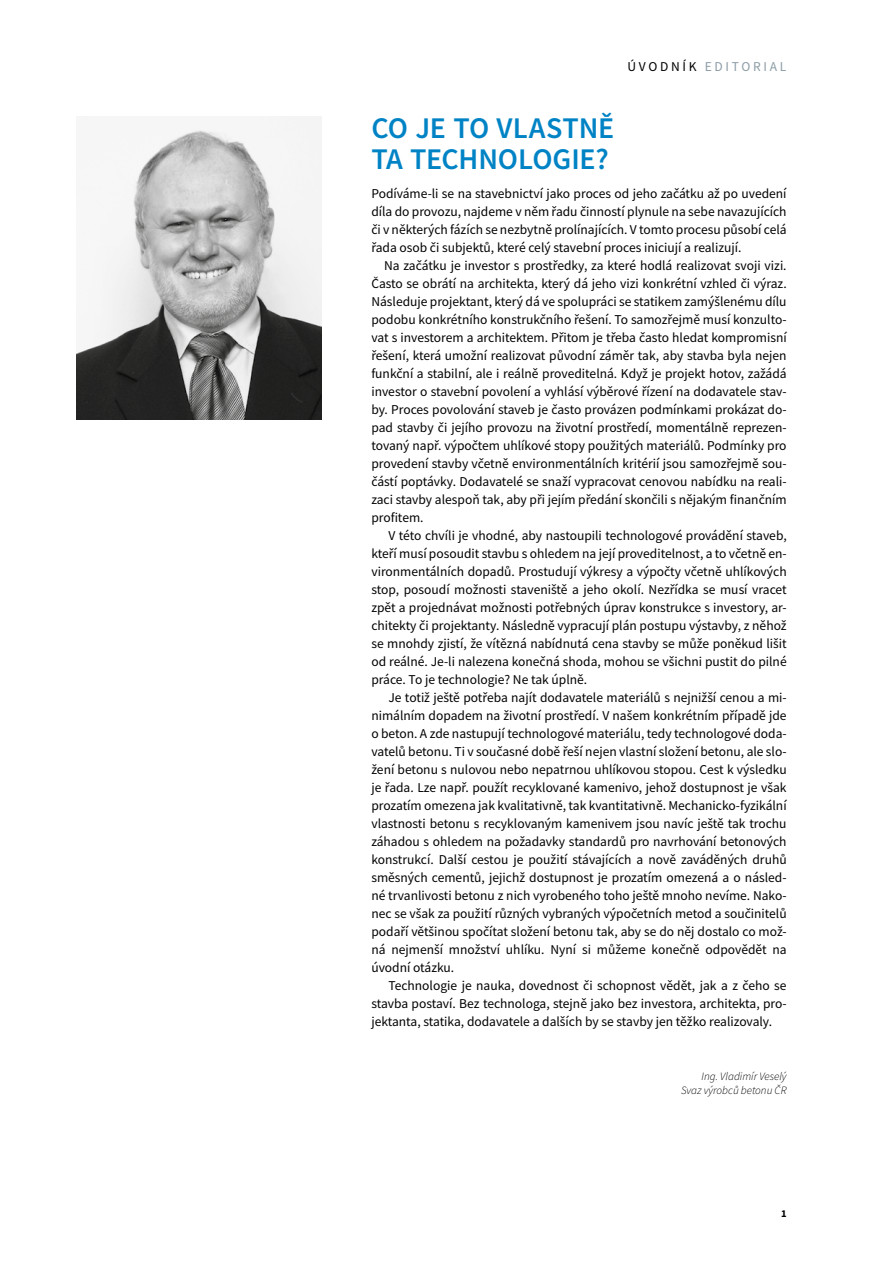
<style>
.page{position:relative;width:893px;height:1263px;background:#fff}
.page>*{position:absolute;margin:0;border:0;box-sizing:border-box;transform-origin:0 0}
.t1{font:600 30px/31.5px "Source Sans Pro";letter-spacing:-.005em;color:#0083c5}
.t2{font:13.5px/18px "Source Sans Pro";color:#000;text-align:justify}
.t3{font:13.5px "Source Sans Pro";letter-spacing:.2em;color:#8c9da6}
.t4{font:italic 300 11.25px/13.5px "Source Sans Pro";color:#000;text-align:right}
.t5{font:700 10.5px "Source Sans Pro";color:#000}
.s1{color:#000}
</style>
<div class="page">
<img style="left:77px;top:117px;width:245px;height:302px">
<p class="t3" style="left:628px;top:58px;width:160px"><span class="s1">ÚVODNÍK</span> EDITORIAL</p>
<h1 class="t1" style="left:371px;top:112px;width:244px">CO JE TO VLASTNĚ<br>TA TECHNOLOGIE?</h1>
<p class="t2" style="left:371px;top:184px;width:417px">Podíváme-li se na stavebnictví jako proces od jeho začátku až po uvedení díla do provozu, najdeme v něm řadu činností plynule na sebe navazujících či v některých fázích se nezbytně prolínajících. V tomto procesu působí celá řada osob či subjektů, které celý stavební proces iniciují a realizují.</p>
<p class="t2" style="left:371px;top:256px;width:417px;text-indent:13px">Na začátku je investor s prostředky, za které hodlá realizovat svoji vizi.<br>Často se obrátí na architekta, který dá jeho vizi konkrétní vzhled či výraz.<br>Následuje projektant, který dá ve spolupráci se statikem zamýšlenému dílu podobu konkrétního konstrukčního řešení. To samozřejmě musí konzulto&shy;vat s investorem a architektem. Přitom je třeba často hledat kompromisní řešení, která umožní realizovat původní záměr tak, aby stavba byla nejen funkční a stabilní, ale i reálně proveditelná. Když je projekt hotov, zažádá investor o stavební povolení a vyhlásí výběrové řízení na dodavatele stav&shy;by. Proces povolování staveb je často provázen podmínkami prokázat do&shy;pad stavby či jejího provozu na životní prostředí, momentálně reprezen&shy;tovaný např. výpočtem uhlíkové stopy použitých materiálů. Podmínky pro provedení stavby včetně environmentálních kritérií jsou samozřejmě sou&shy;částí poptávky. Dodavatelé se snaží vypracovat cenovou nabídku na reali&shy;zaci stavby alespoň tak, aby při jejím předání skončili s nějakým finančním profitem.</p>
<p class="t2" style="left:371px;top:526px;width:417px;text-indent:17px">V této chvíli je vhodné, aby nastoupili technologové provádění staveb, kteří musí posoudit stavbu s ohledem na její proveditelnost, a to včetně en&shy;vironmentálních dopadů. Prostudují výkresy a výpočty včetně uhlíkových stop, posoudí možnosti staveniště a jeho okolí. Nezřídka se musí vracet zpět a projednávat možnosti potřebných úprav konstrukce s investory, ar&shy;chitekty či projektanty. Následně vypracují plán postupu výstavby, z něhož se mnohdy zjistí, že vítězná nabídnutá cena stavby se může poněkud lišit od reálné. Je-li nalezena konečná shoda, mohou se všichni pustit do pilné práce. To je technologie? Ne tak úplně.</p>
<p class="t2" style="left:371px;top:688px;width:417px;text-indent:17px">Je totiž ještě potřeba najít dodavatele materiálů s nejnižší cenou a mi&shy;nimálním dopadem na životní prostředí. V našem konkrétním případě jde o beton. A zde nastupují technologové materiálu, tedy technologové doda&shy;vatelů betonu. Ti v současné době řeší nejen vlastní složení betonu, ale slo&shy;žení betonu s nulovou nebo nepatrnou uhlíkovou stopou. Cest k výsledku je řada. Lze např. použít recyklované kamenivo, jehož dostupnost je však prozatím omezena jak kvalitativně, tak kvantitativně. Mechanicko-fyzikální vlastnosti betonu s recyklovaným kamenivem jsou navíc ještě tak trochu záhadou s ohledem na požadavky standardů pro navrhování betonových konstrukcí. Další cestou je použití stávajících a nově zaváděných druhů směsných cementů, jejichž dostupnost je prozatím omezená a o násled&shy;né trvanlivosti betonu z nich vyrobeného toho ještě mnoho nevíme. Nako&shy;nec se však za použití různých vybraných výpočetních metod a součinitelů podaří většinou spočítat složení betonu tak, aby se do něj dostalo co mož&shy;ná nejmenší množství uhlíku. Nyní si můžeme konečně odpovědět na úvodní otázku.</p>
<p class="t2" style="left:371px;top:976px;width:417px;text-indent:17px">Technologie je nauka, dovednost či schopnost vědět, jak a z čeho se stavba postaví. Bez technologa, stejně jako bez investora, architekta, pro&shy;jektanta, statika, dodavatele a dalších by se stavby jen těžko realizovaly.</p>
<p class="t4" style="left:681px;top:1069px;width:107px">Ing. Vladimír Veselý<br>Svaz výrobců betonu ČR</p>
<p class="t5" style="left:781px;top:1206px;width:7px">1</p>
</div>
